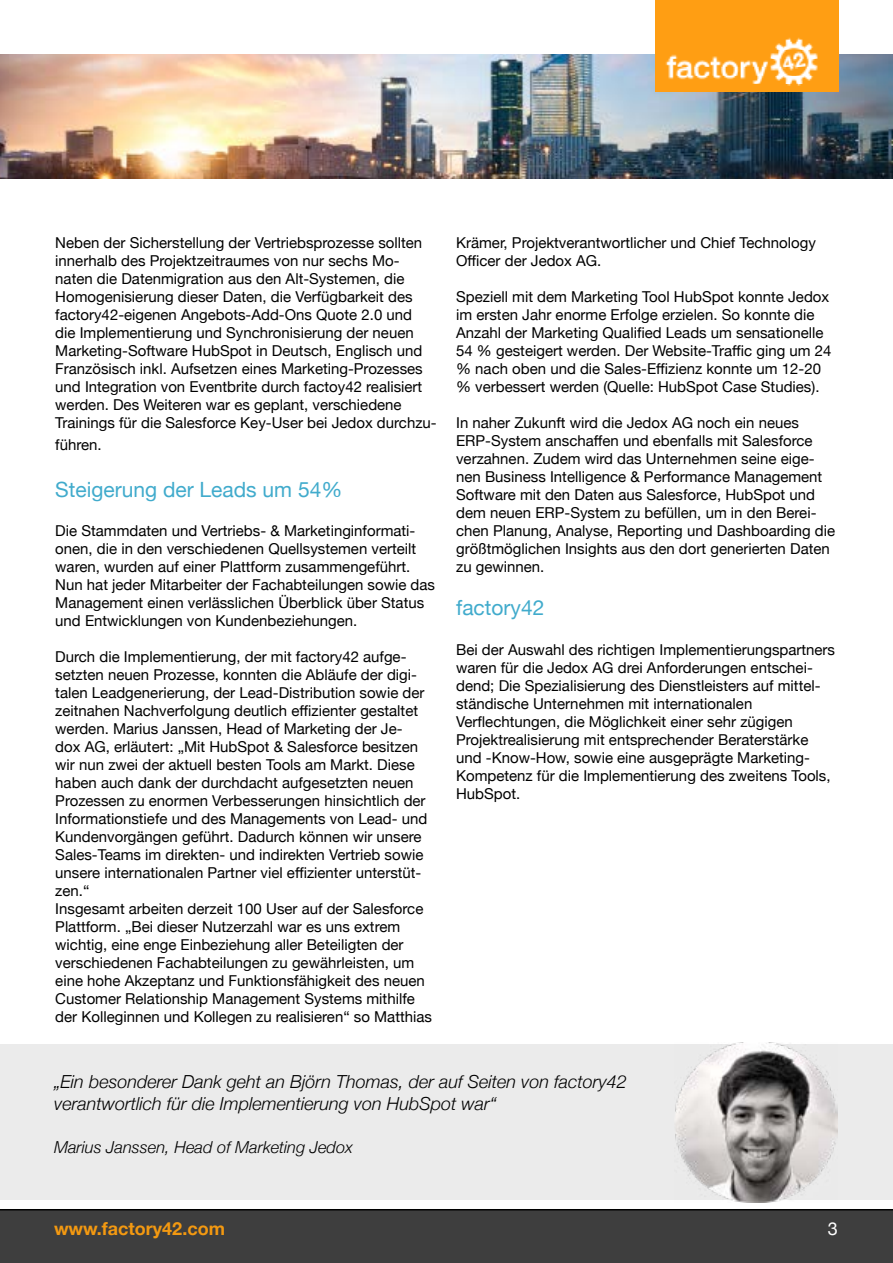
<style>
.page{position:relative;width:893px;height:1263px;background:#fff}
.page>*{position:absolute;margin:0;border:0;box-sizing:border-box;transform-origin:0 0}
.t1{font:21px "Helvetica Neue";color:#41abcc}
.t2{font:italic 300 18px/21.6px "Helvetica Neue";color:#000}
.t3{font:700 18px "Helvetica Neue";color:#f39911}
.t4{font:18px "Helvetica Neue";color:#fff}
.t5{font:italic 300 16.5px "Helvetica Neue";color:#000}
.t6{font:15px/18px "Helvetica Neue";color:#000}
</style>
<div class="page">
<div style="left:0;top:1209px;width:893px;height:54px;background:#3e3e3e"></div>
<div style="left:0;top:1044px;width:893px;height:156px;background:#ebebeb"></div>
<img style="left:675px;top:1042px;width:163px;height:161px">
<img style="left:0;top:54px;width:893px;height:125px">
<img style="left:655px;top:0;width:184px;height:92px">
<p class="t6" style="left:55px;top:235px;width:383px">Neben der Sicherstellung der Vertriebsprozesse sollten innerhalb des Projektzeitraumes von nur sechs Mo&shy;naten die Datenmigration aus den Alt-Systemen, die Homogenisierung dieser Daten, die Verfügbarkeit des factory42-eigenen Angebots-Add-Ons Quote 2.0 und<br>die Implementierung und Synchronisierung der neuen Marketing-Software HubSpot in Deutsch, Englisch und Französisch inkl. Aufsetzen eines Marketing-Prozesses und Integration von Eventbrite durch factoy42 realisiert werden. Des Weiteren war es geplant, verschiedene Trainings für die Salesforce Key-User bei Jedox durchzu-</p>
<p class="t6" style="left:55px;top:436px;width:48px">führen.</p>
<h1 class="t1" style="left:55px;top:474px;width:289px">Steigerung der Leads um 54%</h1>
<p class="t6" style="left:55px;top:523px;width:381px">Die Stammdaten und Vertriebs- &amp; Marketinginformati&shy;onen, die in den verschiedenen Quellsystemen verteilt waren, wurden auf einer Plattform zusammengeführt.<br>Nun hat jeder Mitarbeiter der Fachabteilungen sowie das Management einen verlässlichen Überblick über Status und Entwicklungen von Kundenbeziehungen.</p>
<p class="t6" style="left:55px;top:649px;width:378px">Durch die Implementierung, der mit factory42 aufge&shy;setzten neuen Prozesse, konnten die Abläufe der digi&shy;talen Leadgenerierung, der Lead-Distribution sowie der zeitnahen Nachverfolgung deutlich effizienter gestaltet werden. Marius Janssen, Head of Marketing der Je-<br>dox AG, erläutert: „Mit HubSpot &amp; Salesforce besitzen wir nun zwei der aktuell besten Tools am Markt. Diese haben auch dank der durchdacht aufgesetzten neuen Prozessen zu enormen Verbesserungen hinsichtlich der Informationstiefe und des Managements von Lead- und Kundenvorgängen geführt. Dadurch können wir unsere Sales-Teams im direkten- und indirekten Vertrieb sowie unsere internationalen Partner viel effizienter unterstüt&shy;zen.“<br>Insgesamt arbeiten derzeit 100 User auf der Salesforce Plattform. „Bei dieser Nutzerzahl war es uns extrem wichtig, eine enge Einbeziehung aller Beteiligten der verschiedenen Fachabteilungen zu gewährleisten, um eine hohe Akzeptanz und Funktionsfähigkeit des neuen Customer Relationship Management Systems mithilfe der Kolleginnen und Kollegen zu realisieren“ so Matthias</p>
<p class="t6" style="left:456px;top:235px;width:361px">Krämer, Projektverantwortlicher und Chief Technology<br>Officer der Jedox AG.</p>
<p class="t6" style="left:456px;top:289px;width:377px">Speziell mit dem Marketing Tool HubSpot konnte Jedox im ersten Jahr enorme Erfolge erzielen. So konnte die Anzahl der Marketing Qualified Leads um sensationelle 54 % gesteigert werden. Der Website-Traffic ging um 24 % nach oben und die Sales-Effizienz konnte um 12-20 % verbessert werden (Quelle: HubSpot Case Studies).</p>
<p class="t6" style="left:456px;top:415px;width:380px">In naher Zukunft wird die Jedox AG noch ein neues ERP-System anschaffen und ebenfalls mit Salesforce verzahnen. Zudem wird das Unternehmen seine eige&shy;nen Business Intelligence &amp; Performance Management Software mit den Daten aus Salesforce, HubSpot und dem neuen ERP-System zu befüllen, um in den Berei&shy;chen Planung, Analyse, Reporting und Dashboarding die größtmöglichen Insights aus den dort generierten Daten zu gewinnen.</p>
<h1 class="t1" style="left:456px;top:593px;width:90px">factory42</h1>
<p class="t6" style="left:456px;top:641px;width:380px">Bei der Auswahl des richtigen Implementierungspartners waren für die Jedox AG drei Anforderungen entschei&shy;dend; Die Spezialisierung des Dienstleisters auf mittel&shy;ständische Unternehmen mit internationalen Verflechtungen, die Möglichkeit einer sehr zügigen Projektrealisierung mit entsprechender Beraterstärke und -Know-How, sowie eine ausgeprägte Marketing-Kompetenz für die Implementierung des zweitens Tools, HubSpot.</p>
<p class="t2" style="left:54px;top:1069px;width:574px">„Ein besonderer Dank geht an Björn Thomas, der auf Seiten von factory42 verantwortlich für die Implementierung von HubSpot war“</p>
<p class="t5" style="left:54px;top:1134px;width:300px">Marius Janssen, Head of Marketing Jedox</p>
<p class="t3" style="left:54px;top:1214px;width:172px">www.factory42.com</p>
<p class="t4" style="left:828px;top:1215px;width:12px">3</p>
</div>
